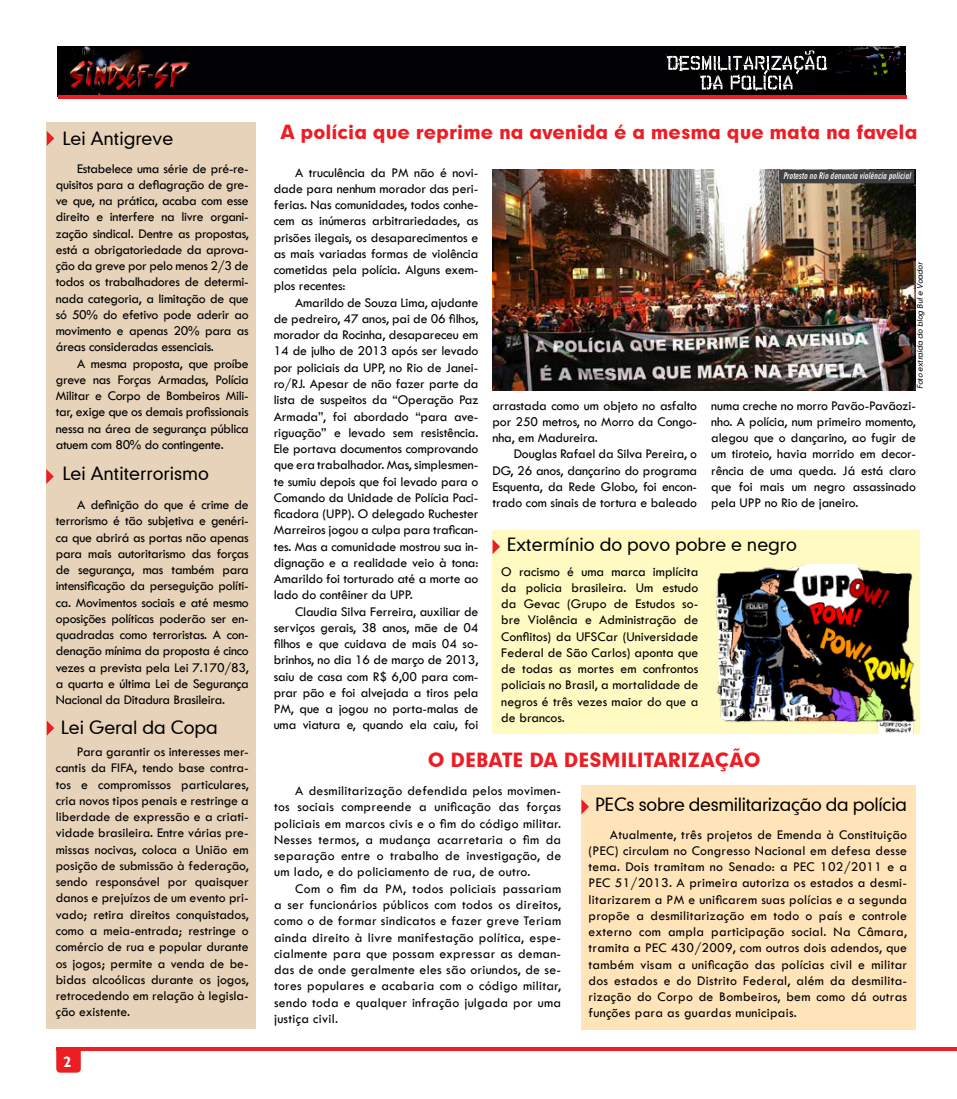
<style>
.page{position:relative;width:957px;height:1099px;background:#fff}
.page>*{position:absolute;margin:0;border:0;box-sizing:border-box;transform-origin:0 0}
.t1{font:18.75px "Geometric 706 BT Black B";color:#ed1d24}
.t2{font:17.5px "Geometric 706 BT Medium B";color:#000}
.t3{font:17.5px "Geometric 706 BT Medium B";letter-spacing:-.02em;color:#000}
.t4{font:700 15px "Gill Sans";color:#fff}
.t5{font:13.75px/16.2px "Tw Cen";letter-spacing:-.01em;color:#000;text-align:justify}
.t6{font:italic 8.75px "Geometric 706 BT Bold Condensed B";color:#fff}
.t7{font:italic 7.5px "Geometric 706 BT Medium B";color:#000}
</style>
<div class="page">
<div style="left:581px;top:785px;width:335px;height:245px;background:#ffe3b9"></div>
<div style="left:47px;top:123px;width:209px;height:905px;background:#e7d3b9"></div>
<hr style="left:56px;top:1047px;width:901px;height:4px;background:#ed1d24">
<div style="left:56px;top:1047px;width:25px;height:25px;background:#ed1d24;border-radius:4px"></div>
<div style="left:58px;top:46px;width:847px;height:51px;background:#010002"></div>
<img style="left:58px;top:46px;width:91px;height:50px">
<img style="left:811px;top:46px;width:94px;height:50px">
<svg style="left:666px;top:50px;width:164px;height:45px"></svg>
<hr style="left:58px;top:96px;width:849px;height:3px;background:#ed1d24">
<img style="left:70px;top:60px;width:120px;height:29px">
<div style="left:492px;top:530px;width:428px;height:203px;background:#fffac2"></div>
<svg style="left:492px;top:539px;width:8px;height:15px"></svg>
<svg style="left:47px;top:131px;width:7px;height:15px"></svg>
<svg style="left:46px;top:469px;width:8px;height:15px"></svg>
<svg style="left:47px;top:721px;width:7px;height:14px"></svg>
<svg style="left:581px;top:799px;width:8px;height:15px"></svg>
<img style="left:714px;top:564px;width:202px;height:169px">
<img style="left:492px;top:170px;width:424px;height:220px">
<div style="left:779px;top:170px;width:135px;height:13px;background:#414042"></div>
<p class="t2" style="left:62px;top:127px;width:112px">Lei Antigreve</p>
<p class="t5" style="left:56px;top:160px;width:195px;text-indent:21px">Estabelece uma série de pré-re&shy;quisitos para a deflagração de gre&shy;ve que, na prática, acaba com esse direito e interfere na livre organi&shy;zação sindical. Dentre as propostas, está a obrigatoriedade da aprova&shy;ção da greve por pelo menos 2/3 de todos os trabalhadores de determi&shy;nada categoria, a limitação de que só 50% do efetivo pode aderir ao movimento e apenas 20% para as áreas consideradas essenciais.</p>
<p class="t5" style="left:56px;top:355px;width:195px;text-indent:21px">A mesma proposta, que proíbe greve nas Forças Armadas, Polícia Militar e Corpo de Bombeiros Mili&shy;tar, exige que os demais profissionais nessa na área de segurança pública atuem com 80% do contingente.</p>
<p class="t2" style="left:62px;top:461px;width:148px">Lei Antiterrorismo</p>
<p class="t5" style="left:56px;top:496px;width:195px;text-indent:21px">A definição do que é crime de terrorismo é tão subjetiva e genéri&shy;ca que abrirá as portas não apenas para mais autoritarismo das forças de segurança, mas também para intensificação da perseguição políti&shy;ca. Movimentos sociais e até mesmo oposições políticas poderão ser en&shy;quadradas como terroristas. A con&shy;denação mínima da proposta é cinco vezes a prevista pela Lei 7.170/83, a quarta e última Lei de Segurança Nacional da Ditadura Brasileira.</p>
<p class="t2" style="left:61px;top:716px;width:159px">Lei Geral da Copa</p>
<p class="t5" style="left:56px;top:743px;width:194px;text-indent:21px">Para garantir os interesses mer&shy;cantis da FIFA, tendo base contra&shy;tos e compromissos particulares, cria novos tipos penais e restringe a liberdade de expressão e a criati&shy;vidade brasileira. Entre várias pre&shy;missas nocivas, coloca a União em posição de submissão à federação, sendo responsável por quaisquer danos e prejuízos de um evento pri&shy;vado; retira direitos conquistados, como a meia-entrada; restringe o comércio de rua e popular durante os jogos; permite a venda de be&shy;bidas alcoólicas durante os jogos, retrocedendo em relação à legisla&shy;ção existente.</p>
<p class="t4" style="left:63px;top:1053px;width:10px">2</p>
<h1 class="t1" style="left:280px;top:119px;width:638px">A polícia que reprime na avenida é a mesma que mata na favela</h1>
<p class="t5" style="left:274px;top:164px;width:206px;text-indent:21px">A truculência da PM não é novi&shy;dade para nenhum morador das peri&shy;ferias. Nas comunidades, todos conhe&shy;cem as inúmeras arbitrariedades, as prisões ilegais, os desaparecimentos e as mais variadas formas de violência cometidas pela polícia. Alguns exem&shy;plos recentes:</p>
<p class="t5" style="left:274px;top:294px;width:206px;text-indent:21px">Amarildo de Souza Lima, ajudante de pedreiro, 47 anos, pai de 06 filhos, morador da Rocinha, desapareceu em 14 de julho de 2013 após ser levado por policiais da UPP, no Rio de Janei&shy;ro/RJ. Apesar de não fazer parte da lista de suspeitos da “Operação Paz Armada”, foi abordado “para ave&shy;riguação” e levado sem resistência.<br>Ele portava documentos comprovando que era trabalhador. Mas, simplesmen&shy;te sumiu depois que foi levado para o Comando da Unidade de Polícia Paci&shy;ficadora (UPP). O delegado Ruchester Marreiros jogou a culpa para trafican&shy;tes. Mas a comunidade mostrou sua in&shy;dignação e a realidade veio à tona:<br>Amarildo foi torturado até a morte ao lado do contêiner da UPP.</p>
<p class="t5" style="left:274px;top:603px;width:206px;text-indent:21px">Claudia Silva Ferreira, auxiliar de serviços gerais, 38 anos, mãe de 04 filhos e que cuidava de mais 04 so&shy;brinhos, no dia 16 de março de 2013, saiu de casa com R$ 6,00 para com&shy;prar pão e foi alvejada a tiros pela PM, que a jogou no porta-malas de uma viatura e, quando ela caiu, foi</p>
<p class="t6" style="left:783px;top:171px;width:131px">Protesto no Rio denuncia violência policial</p>
<p class="t5" style="left:492px;top:397px;width:206px">arrastada como um objeto no asfalto por 250 metros, no Morro da Congo&shy;nha, em Madureira.</p>
<p class="t5" style="left:492px;top:446px;width:206px;text-indent:21px">Douglas Rafael da Silva Pereira, o DG, 26 anos, dançarino do programa Esquenta, da Rede Globo, foi encon&shy;trado com sinais de tortura e baleado</p>
<p class="t7" style="left:915px;top:389px;width:130px;rotate:-90deg">Foto extraída do blog Bule Voador</p>
<p class="t5" style="left:711px;top:397px;width:206px">numa creche no morro Pavão-Pavãozi&shy;nho. A polícia, num primeiro momento, alegou que o dançarino, ao fugir de um tiroteio, havia morrido em decor&shy;rência de uma queda. Já está claro que foi mais um negro assassinado pela UPP no Rio de janeiro.</p>
<p class="t2" style="left:507px;top:532px;width:292px">Extermínio do povo pobre e negro</p>
<p class="t5" style="left:501px;top:563px;width:198px">O racismo é uma marca implícita da policia brasileira. Um estudo da Gevac (Grupo de Estudos so&shy;bre Violência e Administração de Conflitos) da UFSCar (Universidade Federal de São Carlos) aponta que de todas as mortes em confrontos policiais no Brasil, a mortalidade de negros é três vezes maior do que a de brancos.</p>
<h1 class="t1" style="left:428px;top:747px;width:329px">O debate da desmilitarização</h1>
<p class="t5" style="left:274px;top:782px;width:289px;text-indent:21px">A desmilitarização defendida pelos movimen&shy;tos sociais compreende a unificação das forças policiais em marcos civis e o fim do código militar.<br>Nesses termos, a mudança acarretaria o fim da separação entre o trabalho de investigação, de um lado, e do policiamento de rua, de outro.</p>
<p class="t5" style="left:274px;top:880px;width:289px;text-indent:21px">Com o fim da PM, todos policiais passariam a ser funcionários públicos com todos os direitos, como o de formar sindicatos e fazer greve Teriam ainda direito à livre manifestação política, espe&shy;cialmente para que possam expressar as deman&shy;das de onde geralmente eles são oriundos, de se&shy;tores populares e acabaria com o código militar, sendo toda e qualquer infração julgada por uma justiça civil.</p>
<p class="t3" style="left:595px;top:792px;width:313px">PECs sobre desmilitarização da polícia</p>
<p class="t5" style="left:588px;top:826px;width:320px;text-indent:21px">Atualmente, três projetos de Emenda à Constituição (PEC) circulam no Congresso Nacional em defesa desse tema. Dois tramitam no Senado: a PEC 102/2011 e a PEC 51/2013. A primeira autoriza os estados a desmi&shy;litarizarem a PM e unificarem suas polícias e a segunda propõe a desmilitarização em todo o país e controle externo com ampla participação social. Na Câmara, tramita a PEC 430/2009, com outros dois adendos, que também visam a unificação das polícias civil e militar dos estados e do Distrito Federal, além da desmilita&shy;rização do Corpo de Bombeiros, bem como dá outras funções para as guardas municipais.</p>
</div>
